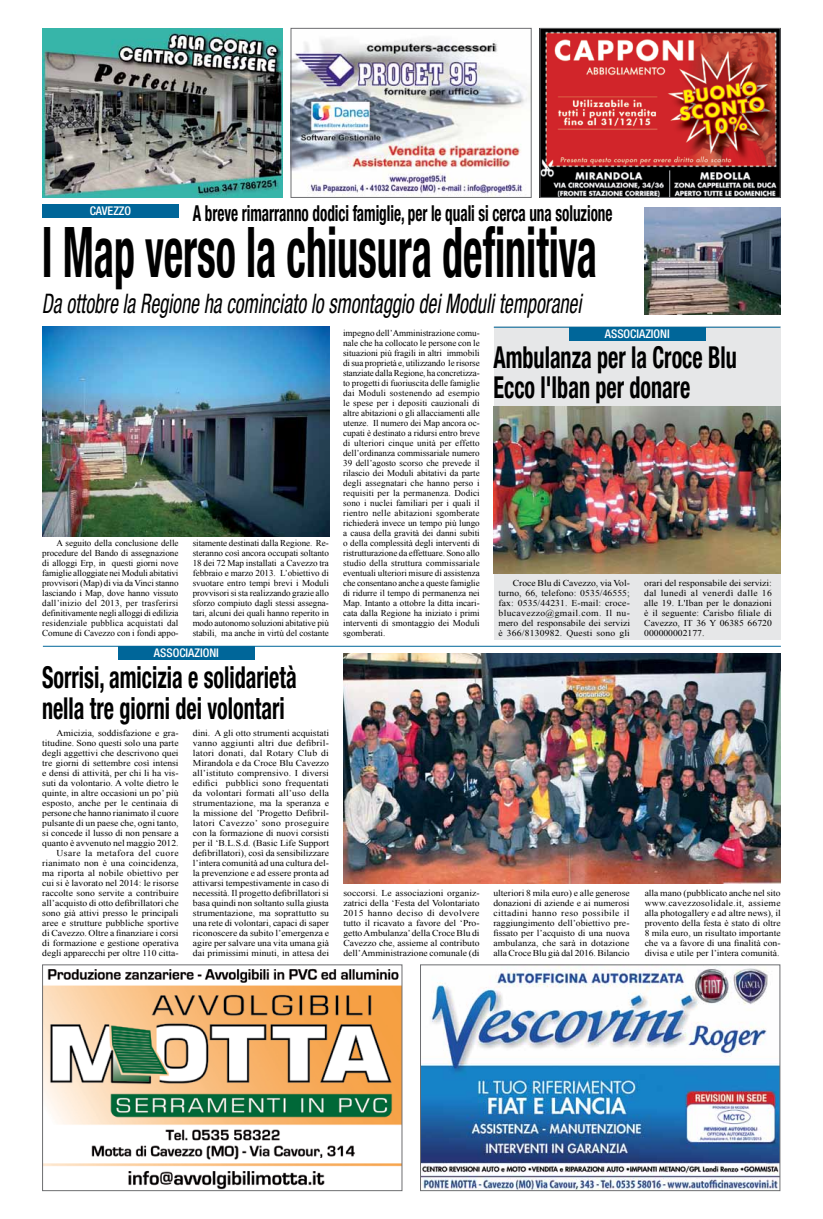
<style>
.page{position:relative;width:823px;height:1219px;background:#fff}
.page>*{position:absolute;margin:0;border:0;box-sizing:border-box;transform-origin:0 0}
.t1{font:700 condensed 70px "Helvetica Neue LT Std";color:#000;scale:.6 1}
.t2{font:700 condensed 30.3px/30.3px "Helvetica Neue LT Std";color:#000;scale:.73 1}
.t3{font:italic condensed 27px "Helvetica Neue LT Std";color:#000;scale:.73 1}
.t4{font:700 condensed 22px "Helvetica Neue LT Std";color:#000;scale:.69 1}
.t5{font:500 condensed 12px "Helvetica Neue LT Std";color:#fff}
.t6{font:9px/10px "Times New Roman";color:#000;text-align:justify;scale:1.07 1}
.t7{font:9px/10px "Times New Roman";color:#000;text-align:justify}
</style>
<div class="page">
<div style="left:493px;top:326px;width:287px;height:313px;background:#e6e7e8"></div>
<img style="left:44px;top:968px;width:356px;height:221px">
<div style="left:42px;top:964px;width:360px;height:227px;border:1px solid #6d6e71"></div>
<img style="left:422px;top:966px;width:356px;height:223px">
<div style="left:420px;top:964px;width:360px;height:227px;border:1px solid #6d6e71"></div>
<img style="left:541px;top:30px;width:237px;height:166px">
<div style="left:539px;top:28px;width:241px;height:170px;border:1px solid #6d6e71"></div>
<img style="left:292px;top:39px;width:237px;height:157px">
<div style="left:290px;top:28px;width:241px;height:170px;border:1px solid #6d6e71"></div>
<img style="left:42px;top:28px;width:240px;height:169px">
<hr style="left:493px;top:327px;width:287px;height:1px;background:#069">
<div style="left:42px;top:204px;width:136px;height:14px;background:#069"></div>
<img style="left:43px;top:326px;width:286px;height:210px">
<img style="left:644px;top:207px;width:136px;height:108px">
<img style="left:343px;top:654px;width:437px;height:229px">
<div style="left:568px;top:327px;width:136px;height:14px;background:#069"></div>
<hr style="left:43px;top:646px;width:737px;height:1px;background:#069">
<div style="left:118px;top:646px;width:136px;height:14px;background:#069"></div>
<img style="left:493px;top:406px;width:287px;height:167px">
<h3 class="t4" style="left:193px;top:199px;width:609px">A breve rimarranno dodici famiglie, per le quali si cerca una soluzione</h3>
<h3 class="t5" style="left:90px;top:204px;width:43px">CAVEZZO</h3>
<h1 class="t1" style="left:42px;top:210px;width:926px">I Map verso la chiusura definitiva</h1>
<h3 class="t3" style="left:42px;top:288px;width:740px">Da ottobre la Regione ha cominciato lo smontaggio dei Moduli temporanei</h3>
<p class="t7" style="left:42px;top:538px;width:138px;text-indent:14px">A seguito della conclusione delle procedure del Bando di assegnazione di alloggi Erp, in questi giorni nove famiglie alloggiate nei Moduli abitativi provvisori (Map) di via da Vinci stanno lasciando i Map, dove hanno vissuto dall’inizio del 2013, per trasferirsi definitivamente negli alloggi di edilizia residenziale pubblica acquistati dal Comune di Cavezzo con i fondi appo-</p>
<p class="t7" style="left:192px;top:538px;width:138px">sitamente destinati dalla Regione. Re&shy;steranno così ancora occupati soltanto 18 dei 72 Map installati a Cavezzo tra febbraio e marzo 2013. L’obiettivo di svuotare entro tempi brevi i Moduli provvisori si sta realizzando grazie allo sforzo compiuto dagli stessi assegna&shy;tari, alcuni dei quali hanno reperito in modo autonomo soluzioni abitative più stabili, ma anche in virtù del costante</p>
<h3 class="t5" style="left:154px;top:646px;width:66px">ASSOCIAZIONI</h3>
<h2 class="t2" style="left:42px;top:662px;width:350px">Sorrisi, amicizia e solidarietà nella tre giorni dei volontari</h2>
<p class="t6" style="left:193px;top:728px;width:129px">dini. A gli otto strumenti acquistati vanno aggiunti altri due defibril&shy;latori donati, dal Rotary Club di Mirandola e da Croce Blu Cavezzo all’istituto comprensivo. I diversi edifici pubblici sono frequentati da volontari formati all’uso della strumentazione, ma la speranza e la missione del ’Progetto Defibril&shy;latori Cavezzo’ sono proseguire con la formazione di nuovi corsisti per il ‘B.L.S.d. (Basic Life Support defibrillatori), così da sensibilizzare l’intera comunità ad una cultura del&shy;la prevenzione e ad essere pronta ad attivarsi tempestivamente in caso di necessità. Il progetto defibrillatori si basa quindi non soltanto sulla giusta strumentazione, ma soprattutto su una rete di volontari, capaci di saper riconoscere da subito l’emergenza e agire per salvare una vita umana già dai primissimi minuti, in attesa dei</p>
<p class="t6" style="left:42px;top:728px;width:129px;text-align:right">Amicizia, soddisfazione e gra&shy;titudine. Sono questi solo una parte degli aggettivi che descrivono quei tre giorni di settembre così intensi e densi di attività, per chi li ha vis&shy;suti da volontario. A volte dietro le quinte, in altre occasioni un po’ più esposto, anche per le centinaia di persone che hanno rianimato il cuore pulsante di un paese che, ogni tanto, si concede il lusso di non pensare a quanto è avvenuto nel maggio 2012.<br>Usare la metafora del cuore rianimato non è una coincidenza, ma riporta al nobile obiettivo per cui si è lavorato nel 2014: le risorse raccolte sono servite a contribuire all’acquisto di otto defibrillatori che sono già attivi presso le principali aree e strutture pubbliche sportive di Cavezzo. Oltre a finanziare i corsi di formazione e gestione operativa degli apparecchi per oltre 110 citta-</p>
<p class="t7" style="left:343px;top:328px;width:138px">impegno dell’Amministrazione comu&shy;nale che ha collocato le persone con le situazioni più fragili in altri immobili di sua proprietà e, utilizzando le risorse stanziate dalla Regione, ha concretizza&shy;to progetti di fuoriuscita delle famiglie dai Moduli sostenendo ad esempio le spese per i depositi cauzionali di altre abitazioni o gli allacciamenti alle utenze. Il numero dei Map ancora oc&shy;cupati è destinato a ridursi entro breve di ulteriori cinque unità per effetto dell’ordinanza commissariale numero 39 dell’agosto scorso che prevede il rilascio dei Moduli abitativi da parte degli assegnatari che hanno perso i requisiti per la permanenza. Dodici sono i nuclei familiari per i quali il rientro nelle abitazioni sgomberate richiederà invece un tempo più lungo a causa della gravità dei danni subiti o della complessità degli interventi di ristrutturazione da effettuare. Sono allo studio della struttura commissariale eventuali ulteriori misure di assistenza che consentano anche a queste famiglie di ridurre il tempo di permanenza nei Map. Intanto a ottobre la ditta incari&shy;cata dalla Regione ha iniziato i primi interventi di smontaggio dei Moduli sgomberati.</p>
<h3 class="t5" style="left:604px;top:327px;width:66px">ASSOCIAZIONI</h3>
<h2 class="t2" style="left:493px;top:341px;width:335px">Ambulanza per la Croce Blu<br>Ecco l'Iban per donare</h2>
<p class="t6" style="left:498px;top:578px;width:124px;text-indent:14px">Croce Blu di Cavezzo, via Vol&shy;turno, 66, telefono: 0535/46555; fax: 0535/44231. E-mail: croce&shy;blucavezzo@gmail.com. Il nu&shy;mero del responsabile dei servizi è 366/8130982. Questi sono gli</p>
<p class="t6" style="left:643px;top:578px;width:121px">orari del responsabile dei servizi: dal lunedì al venerdì dalle 16 alle 19. L'Iban per le donazioni è il seguente: Carisbo filiale di Cavezzo, IT 36 Y 06385 66720<br>000000002177.</p>
<p class="t6" style="left:343px;top:888px;width:129px">soccorsi. Le associazioni organiz&shy;zatrici della ‘Festa del Volontariato 2015 hanno deciso di devolvere tutto il ricavato a favore del ‘Pro&shy;getto Ambulanza’ della Croce Blu di Cavezzo che, assieme al contributo dell’Amministrazione comunale (di</p>
<p class="t6" style="left:493px;top:888px;width:129px">ulteriori 8 mila euro) e alle generose donazioni di aziende e ai numerosi cittadini hanno reso possibile il raggiungimento dell’obiettivo pre&shy;fissato per l’acquisto di una nuova ambulanza, che sarà in dotazione alla Croce Blu già dal 2016. Bilancio</p>
<p class="t6" style="left:644px;top:888px;width:129px">alla mano (pubblicato anche nel sito www.cavezzosolidale.it, assieme alla photogallery e ad altre news), il provento della festa è stato di oltre 8 mila euro, un risultato importante che va a favore di una finalità con&shy;divisa e utile per l’intera comunità.</p>
</div>
